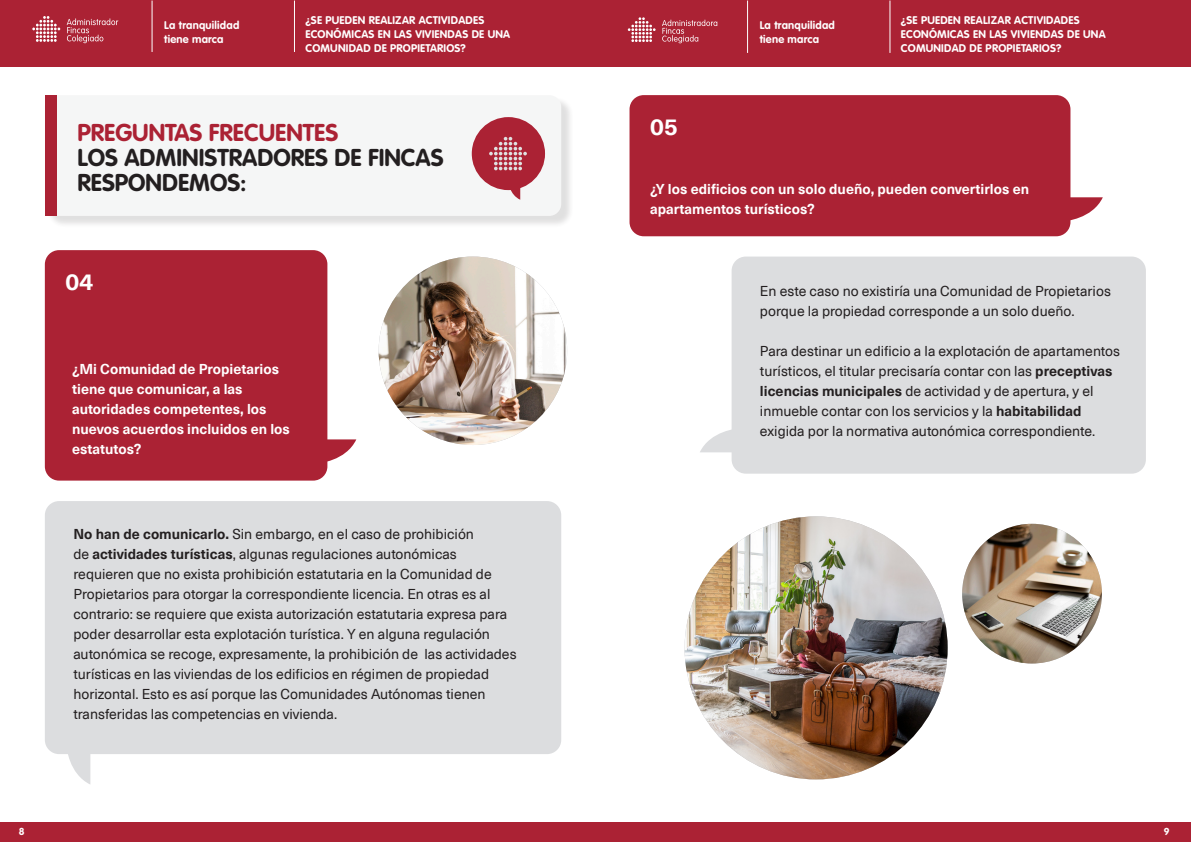
<style>
.page{position:relative;width:1191px;height:842px;background:#fff}
.page>*{position:absolute;margin:0;border:0;box-sizing:border-box;transform-origin:0 0}
.t1{font:700 24px "VAG Rounded";color:#231f20}
.t2{font:700 24px "VAG Rounded";color:#ab2234}
.t3{font:700 23px "Neue Haas Unica Pro";color:#fff}
.t4{font:14px/20px "Neue Haas Unica Pro";color:#231f20}
.t5{font:700 14px/20px "Neue Haas Unica Pro";color:#fff}
.t6{font:700 11px "VAG Rounded";letter-spacing:.02em;color:#fff}
.t7{font:700 10px "VAG Rounded";color:#fff}
.s1{font-weight:700}
</style>
<div class="page">
<div style="left:0;top:822px;width:595px;height:20px;background:#ab2234"></div>
<div style="left:595px;top:822px;width:596px;height:20px;background:#ab2234"></div>
<div style="left:45px;top:501px;width:516px;height:253px;background:#dcdddf;border-radius:14px"></div>
<div style="left:731px;top:257px;width:414px;height:217px;background:#dcdddf;border-radius:14px"></div>
<div style="left:45px;top:250px;width:282px;height:231px;background:#ab2234;border-radius:14px"></div>
<div style="left:629px;top:95px;width:441px;height:141px;background:#ab2234;border-radius:14px"></div>
<div style="left:46px;top:97px;width:527px;height:131px;background:#231f20;opacity:.75"></div>
<div style="left:45px;top:95px;width:516px;height:121px;background:#f5f6f6;border-radius:12px"></div>
<div style="left:45px;top:95px;width:11px;height:121px;background:#ab2234"></div>
<div style="left:472px;top:117px;width:73px;height:73px;background:#ab2234;border-radius:50%"></div>
<svg style="left:508px;top:188px;width:12px;height:12px"></svg>
<svg style="left:489px;top:137px;width:38px;height:33px"></svg>
<svg style="left:327px;top:439px;width:29px;height:24px"></svg>
<svg style="left:68px;top:754px;width:22px;height:30px"></svg>
<img style="left:379px;top:257px;width:188px;height:188px;border-radius:94px">
<img style="left:962px;top:524px;width:140px;height:139px;border-radius:70px">
<img style="left:684px;top:516px;width:263px;height:263px;border-radius:131px">
<svg style="left:1070px;top:197px;width:32px;height:24px"></svg>
<svg style="left:700px;top:429px;width:32px;height:23px"></svg>
<div style="left:595px;top:0;width:596px;height:67px;background:#ab2234"></div>
<hr style="left:889px;top:1px;width:1px;height:52px;background:#fff">
<hr style="left:747px;top:1px;width:1px;height:52px;background:#fff">
<svg style="left:628px;top:17px;width:27px;height:25px"></svg>
<svg style="left:662px;top:20px;width:55px;height:23px"></svg>
<div style="left:0;top:0;width:595px;height:67px;background:#ab2234"></div>
<svg style="left:32px;top:16px;width:28px;height:26px"></svg>
<svg style="left:67px;top:18px;width:51px;height:25px"></svg>
<hr style="left:294px;top:1px;width:1px;height:51px;background:#fff">
<hr style="left:152px;top:1px;width:1px;height:51px;background:#fff">
<p class="t6" style="left:164px;top:18px;width:77px">La tranquilidad</p>
<p class="t6" style="left:164px;top:32px;width:61px">tiene marca</p>
<p class="t6" style="left:305px;top:14px;width:180px">¿SE PUEDEN REALIZAR ACTIVIDADES</p>
<p class="t6" style="left:305px;top:28px;width:206px">ECONÓMICAS EN LAS VIVIENDAS DE UNA</p>
<p class="t6" style="left:305px;top:42px;width:162px">COMUNIDAD DE PROPIETARIOS?</p>
<p class="t2" style="left:78px;top:118px;width:262px">PREGUNTAS FRECUENTES</p>
<p class="t1" style="left:78px;top:143px;width:367px">LOS ADMINISTRADORES DE FINCAS</p>
<p class="t1" style="left:78px;top:168px;width:171px">RESPONDEMOS:</p>
<p class="t3" style="left:66px;top:268px;width:29px">04</p>
<p class="t5" style="left:72px;top:359px;width:219px">¿Mi Comunidad de Propietarios tiene que comunicar, a las autoridades competentes, los nuevos acuerdos incluidos en los estatutos?</p>
<p class="t4" style="left:73px;top:525px;width:445px"><span class="s1">No han de comunicarlo.</span> Sin embargo, en el caso de prohibición<br>de <span class="s1">actividades turísticas</span>, algunas regulaciones autonómicas requieren que no exista prohibición estatutaria en la Comunidad de Propietarios para otorgar la correspondiente licencia. En otras es al contrario: se requiere que exista autorización estatutaria expresa para poder desarrollar esta explotación turística. Y en alguna regulación autonómica se recoge, expresamente, la prohibición de las actividades turísticas en las viviendas de los edificios en régimen de propiedad horizontal. Esto es así porque las Comunidades Autónomas tienen transferidas las competencias en vivienda.</p>
<p class="t3" style="left:650px;top:113px;width:29px">05</p>
<p class="t6" style="left:759px;top:18px;width:77px">La tranquilidad</p>
<p class="t6" style="left:759px;top:32px;width:61px">tiene marca</p>
<p class="t6" style="left:901px;top:14px;width:180px">¿SE PUEDEN REALIZAR ACTIVIDADES</p>
<p class="t6" style="left:901px;top:28px;width:206px">ECONÓMICAS EN LAS VIVIENDAS DE UNA</p>
<p class="t6" style="left:901px;top:42px;width:162px">COMUNIDAD DE PROPIETARIOS?</p>
<p class="t5" style="left:650px;top:179px;width:380px">¿Y los edificios con un solo dueño, pueden convertirlos en apartamentos turísticos?</p>
<p class="t4" style="left:760px;top:281px;width:352px">En este caso no existiría una Comunidad de Propietarios porque la propiedad corresponde a un solo dueño.</p>
<p class="t4" style="left:760px;top:341px;width:362px">Para destinar un edificio a la explotación de apartamentos turísticos, el titular precisaría contar con las <span class="s1">preceptivas licencias municipales</span> de actividad y de apertura, y el inmueble contar con los servicios y la <span class="s1">habitabilidad </span>exigida por la normativa autonómica correspondiente.</p>
<p class="t7" style="left:19px;top:826px;width:7px">8</p>
<p class="t7" style="left:1164px;top:825px;width:7px">9</p>
</div>
